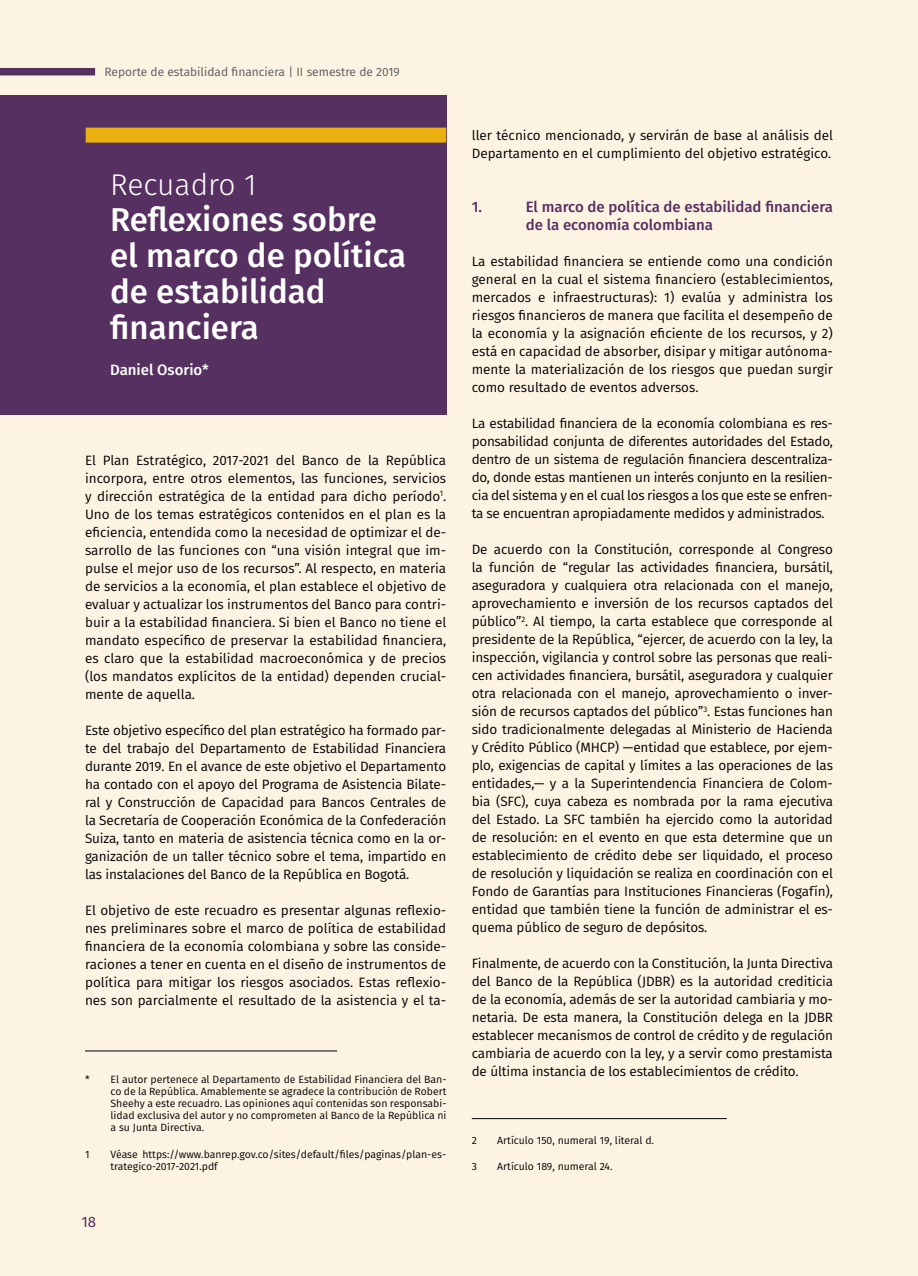
<style>
.page{position:relative;width:918px;height:1276px;background:#fcf3e2}
.page>*{position:absolute;margin:0;border:0;box-sizing:border-box;transform-origin:0 0}
.t1{font:500 33px/36px "Fira Sans";color:#fff}
.t2{font:300 30px "Fira Sans";color:#fff}
.t3{font:500 15px/18px "Fira Sans";color:#563061}
.t4{font:500 15px "Fira Sans";color:#fff}
.t5{font:15px "Fira Sans";color:#563061}
.t6{font:13.5px/18px "Fira Sans";letter-spacing:-.01em;color:#000;text-align:justify}
.t7{font:12px "Fira Sans";color:#58595b}
.t8{font:10.5px/12px "Fira Sans";color:#000}
</style>
<div class="page">
<hr style="left:472px;top:1118px;width:255px;height:1px;background:#000">
<div style="left:0;top:95px;width:446px;height:319px;background:#563061"></div>
<div style="left:86px;top:128px;width:360px;height:15px;background:#eab010"></div>
<hr style="left:85px;top:1050px;width:252px;height:1px;background:#000">
<div style="left:0;top:68px;width:95px;height:7px;background:#563061"></div>
<p class="t7" style="left:105px;top:63px;width:297px">Reporte de estabilidad financiera | II semestre de 2019</p>
<h2 class="t2" style="left:110px;top:163px;width:148px">Recuadro 1</h2>
<h1 class="t1" style="left:110px;top:200px;width:298px">Reflexiones sobre el marco de política de estabilidad financiera</h1>
<p class="t4" style="left:110px;top:358px;width:100px">Daniel Osorio*</p>
<p class="t6" style="left:85px;top:450px;width:363px">El Plan Estratégico, 2017-2021 del Banco de la República incorpora, entre otros elementos, las funciones, servicios y dirección estratégica de la entidad para dicho período<sup>1</sup>.<br>Uno de los temas estratégicos contenidos en el plan es la eficiencia, entendida como la necesidad de optimizar el de&shy;sarrollo de las funciones con “una visión integral que im&shy;pulse el mejor uso de los recursos”. Al respecto, en materia de servicios a la economía, el plan establece el objetivo de evaluar y actualizar los instrumentos del Banco para contri&shy;buir a la estabilidad financiera. Si bien el Banco no tiene el mandato específico de preservar la estabilidad financiera, es claro que la estabilidad macroeconómica y de precios (los mandatos explícitos de la entidad) dependen crucial&shy;mente de aquella.</p>
<p class="t6" style="left:85px;top:720px;width:363px">Este objetivo específico del plan estratégico ha formado par&shy;te del trabajo del Departamento de Estabilidad Financiera durante 2019. En el avance de este objetivo el Departamento ha contado con el apoyo del Programa de Asistencia Bilate&shy;ral y Construcción de Capacidad para Bancos Centrales de la Secretaría de Cooperación Económica de la Confederación Suiza, tanto en materia de asistencia técnica como en la or&shy;ganización de un taller técnico sobre el tema, impartido en las instalaciones del Banco de la República en Bogotá.</p>
<p class="t6" style="left:85px;top:900px;width:363px">El objetivo de este recuadro es presentar algunas reflexio&shy;nes preliminares sobre el marco de política de estabilidad financiera de la economía colombiana y sobre las conside&shy;raciones a tener en cuenta en el diseño de instrumentos de política para mitigar los riesgos asociados. Estas reflexio&shy;nes son parcialmente el resultado de la asistencia y el ta-</p>
<p class="t8" style="left:111px;top:1073px;width:338px;text-align:justify;text-indent:-26px">* El autor pertenece al Departamento de Estabilidad Financiera del Ban&shy;co de la República. Amablemente se agradece la contribución de Robert Sheehy a este recuadro. Las opiniones aquí contenidas son responsabi&shy;lidad exclusiva del autor y no comprometen al Banco de la República ni a su Junta Directiva.</p>
<p class="t8" style="left:85px;top:1147px;width:6px">1</p>
<p class="t8" style="left:111px;top:1147px;width:337px">Véase https://www.banrep.gov.co/sites/default/files/paginas/plan-es&shy;trategico-2017-2021.pdf</p>
<p class="t5" style="left:81px;top:1210px;width:16px">18</p>
<p class="t6" style="left:472px;top:126px;width:363px">ller técnico mencionado, y servirán de base al análisis del<br>Departamento en el cumplimiento del objetivo estratégico.</p>
<p class="t3" style="left:472px;top:197px;width:12px">1.</p>
<p class="t3" style="left:526px;top:197px;width:309px">El marco de política de estabilidad financiera de la economía colombiana</p>
<p class="t6" style="left:472px;top:252px;width:363px">La estabilidad financiera se entiende como una condición general en la cual el sistema financiero (establecimientos, mercados e infraestructuras): 1) evalúa y administra los riesgos financieros de manera que facilita el desempeño de la economía y la asignación eficiente de los recursos, y 2) está en capacidad de absorber, disipar y mitigar autónoma&shy;mente la materialización de los riesgos que puedan surgir como resultado de eventos adversos.</p>
<p class="t6" style="left:472px;top:414px;width:363px">La estabilidad financiera de la economía colombiana es res&shy;ponsabilidad conjunta de diferentes autoridades del Estado, dentro de un sistema de regulación financiera descentraliza&shy;do, donde estas mantienen un interés conjunto en la resilien&shy;cia del sistema y en el cual los riesgos a los que este se enfren&shy;ta se encuentran apropiadamente medidos y administrados.</p>
<p class="t6" style="left:472px;top:540px;width:363px">De acuerdo con la Constitución, corresponde al Congreso la función de “regular las actividades financiera, bursátil, aseguradora y cualquiera otra relacionada con el manejo, aprovechamiento e inversión de los recursos captados del público”<sup>2</sup>. Al tiempo, la carta establece que corresponde al presidente de la República, “ejercer, de acuerdo con la ley, la inspección, vigilancia y control sobre las personas que reali&shy;cen actividades financiera, bursátil, aseguradora y cualquier otra relacionada con el manejo, aprovechamiento o inver&shy;sión de recursos captados del público”<sup>3</sup>. Estas funciones han sido tradicionalmente delegadas al Ministerio de Hacienda y Crédito Público (MHCP) —entidad que establece, por ejem&shy;plo, exigencias de capital y límites a las operaciones de las entidades,— y a la Superintendencia Financiera de Colom&shy;bia (SFC), cuya cabeza es nombrada por la rama ejecutiva del Estado. La SFC también ha ejercido como la autoridad de resolución: en el evento en que esta determine que un establecimiento de crédito debe ser liquidado, el proceso de resolución y liquidación se realiza en coordinación con el Fondo de Garantías para Instituciones Financieras (Fogafín), entidad que también tiene la función de administrar el es&shy;quema público de seguro de depósitos.</p>
<p class="t6" style="left:472px;top:954px;width:363px">Finalmente, de acuerdo con la Constitución, la Junta Directiva del Banco de la República (JDBR) es la autoridad crediticia de la economía, además de ser la autoridad cambiaria y mo&shy;netaria. De esta manera, la Constitución delega en la JDBR establecer mecanismos de control de crédito y de regulación cambiaria de acuerdo con la ley, y a servir como prestamista de última instancia de los establecimientos de crédito.</p>
<p class="t8" style="left:472px;top:1134px;width:7px">2</p>
<p class="t8" style="left:497px;top:1134px;width:158px">Artículo 150, numeral 19, literal d.</p>
<p class="t8" style="left:472px;top:1159px;width:7px">3</p>
<p class="t8" style="left:497px;top:1159px;width:117px">Artículo 189, numeral 24.</p>
</div>
